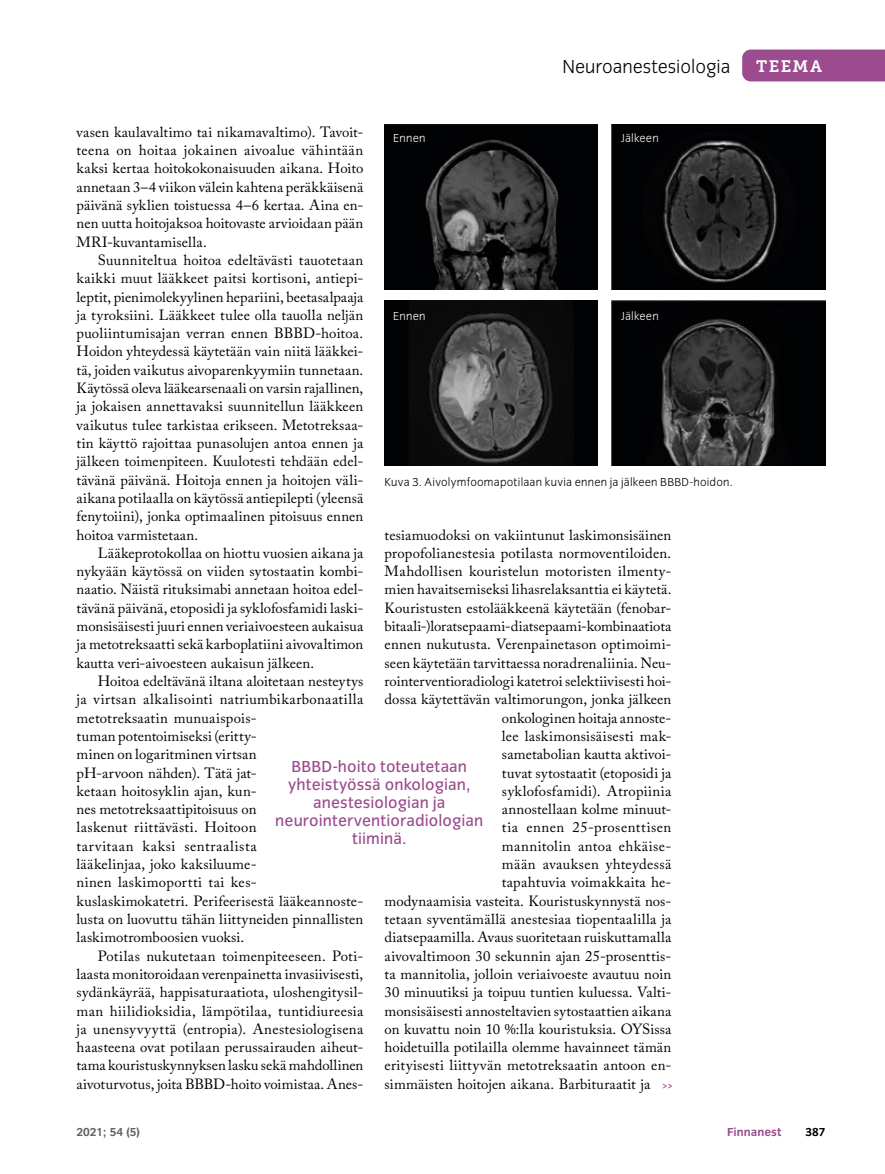
<style>
.page{position:relative;width:885px;height:1174px;background:#fff}
.page>*{position:absolute;margin:0;border:0;box-sizing:border-box;transform-origin:0 0}
.t1{font:300 19.5px "Congress Sans";color:#000}
.t2{font:16.5px/18px "Congress Sans";letter-spacing:.005em;color:#9b4b8e;text-align:center}
.t3{font:16.5px "Museo Slab 700";letter-spacing:.08em;color:#fff}
.t4{font:14.7px/18.3px "Adobe Caslon Pro";letter-spacing:.01em;color:#000;text-align:justify}
.t5{font:14.7px "Adobe Caslon Pro";letter-spacing:.03em;color:#000}
.t6{font:300 12px "Congress Sans";letter-spacing:.02em;color:#000}
.t7{font:300 12px "Congress Sans";letter-spacing:.02em;color:#fff}
.t8{font:700 12px "Congress Sans";color:#636362}
.t9{font:700 12px "Congress Sans";color:#9b4b8e}
.t10{font:700 12px "Congress Sans";color:#000}
.t11{font:700 12px "Adobe Caslon Pro";color:#9b4b8e}
</style>
<div class="page">
<img style="left:384px;top:124px;width:213px;height:165px">
<img style="left:384px;top:301px;width:213px;height:164px">
<img style="left:611px;top:124px;width:214px;height:165px">
<img style="left:611px;top:301px;width:214px;height:164px">
<div style="left:742px;top:50px;width:142px;height:31px;background:#9b4b8e"></div>
<h1 class="t1" style="left:562px;top:56px;width:169px">Neuroanestesiologia</h1>
<p class="t3" style="left:756px;top:57px;width:67px">TEEMA</p>
<p class="t4" style="left:77px;top:123px;width:288px">vasen kaulavaltimo tai nikamavaltimo). Tavoit&shy;teena on hoitaa jokainen aivoalue vähintään kaksi kertaa hoitokokonaisuuden aikana. Hoito annetaan 3–4 viikon välein kahtena peräkkäisenä päivänä syklien toistuessa 4–6 kertaa. Aina en&shy;nen uutta hoitojaksoa hoitovaste arvioidaan pään MRI-kuvantamisella.</p>
<p class="t4" style="left:77px;top:251px;width:288px;text-indent:21px">Suunniteltua hoitoa edeltävästi tauotetaan kaikki muut lääkkeet paitsi kortisoni, antiepi&shy;leptit, pienimolekyylinen hepariini, beetasalpaaja ja tyroksiini. Lääkkeet tulee olla tauolla neljän puoliintumisajan verran ennen BBBD-hoitoa.<br>Hoidon yhteydessä käytetään vain niitä lääkkei&shy;tä, joiden vaikutus aivoparenkyymiin tunnetaan.<br>Käytössä oleva lääkearsenaali on varsin rajallinen, ja jokaisen annettavaksi suunnitellun lääkkeen vaikutus tulee tarkistaa erikseen. Metotreksaa&shy;tin käyttö rajoittaa punasolujen antoa ennen ja jälkeen toimenpiteen. Kuulotesti tehdään edel&shy;tävänä päivänä. Hoitoja ennen ja hoitojen väli&shy;aikana potilaalla on käytössä antiepilepti (yleensä fenytoiini), jonka optimaalinen pitoisuus ennen hoitoa varmistetaan.</p>
<p class="t4" style="left:77px;top:543px;width:288px;text-indent:21px">Lääkeprotokollaa on hiottu vuosien aikana ja nykyään käytössä on viiden sytostaatin kombi&shy;naatio. Näistä rituksimabi annetaan hoitoa edel&shy;tävänä päivänä, etoposidi ja syklofosfamidi laski&shy;monsisäisesti juuri ennen veriaivoesteen aukaisua ja metotreksaatti sekä karboplatiini aivovaltimon kautta veri-aivoesteen aukaisun jälkeen.</p>
<p class="t4" style="left:77px;top:672px;width:288px;text-align:left;text-indent:21px">Hoitoa edeltävänä iltana aloitetaan nesteytys ja virtsan alkalisointi natriumbikarbonaatilla metotreksaatin munuaispois-<br>tuman potentoimiseksi (eritty-<br>minen on logaritminen virtsan<br>pH-arvoon nähden). Tätä jat-<br>ketaan hoitosyklin ajan, kun-<br>nes metotreksaattipitoisuus on<br>laskenut riittävästi. Hoitoon<br>tarvitaan kaksi sentraalista<br>lääkelinjaa, joko kaksiluume-<br>ninen laskimoportti tai kes&shy;kuslaskimokatetri. Perifeerisestä lääkeannoste&shy;lusta on luovuttu tähän liittyneiden pinnallisten laskimotromboosien vuoksi.</p>
<p class="t4" style="left:77px;top:946px;width:288px;text-indent:21px">Potilas nukutetaan toimenpiteeseen. Poti&shy;laasta monitoroidaan verenpainetta invasiivisesti, sydänkäyrää, happisaturaatiota, uloshengitysil&shy;man hiilidioksidia, lämpötilaa, tuntidiureesia ja unensyvyyttä (entropia). Anestesiologisena haasteena ovat potilaan perussairauden aiheut&shy;tama kouristuskynnyksen lasku sekä mahdollinen aivoturvotus, joita BBBD-hoito voimistaa. Anes-</p>
<p class="t7" style="left:393px;top:132px;width:34px">Ennen</p>
<p class="t7" style="left:621px;top:132px;width:39px">Jälkeen</p>
<p class="t7" style="left:393px;top:310px;width:34px">Ennen</p>
<p class="t7" style="left:621px;top:310px;width:39px">Jälkeen</p>
<p class="t6" style="left:384px;top:475px;width:350px">Kuva 3. Aivolymfoomapotilaan kuvia ennen ja jälkeen BBBD-hoidon.</p>
<p class="t4" style="left:384px;top:525px;width:288px">tesiamuodoksi on vakiintunut laskimonsisäinen</p>
<p class="t4" style="left:384px;top:543px;width:288px">propofolianestesia potilasta normoventiloiden.</p>
<p class="t4" style="left:384px;top:562px;width:288px">Mahdollisen kouristelun motoristen ilmenty-</p>
<p class="t4" style="left:384px;top:580px;width:288px">mien havaitsemiseksi lihasrelaksanttia ei käytetä.</p>
<p class="t4" style="left:384px;top:598px;width:288px">Kouristusten estolääkkeenä käytetään (fenobar-</p>
<p class="t4" style="left:384px;top:617px;width:288px">bitaali-)loratsepaami-diatsepaami-kombinaatiota</p>
<p class="t4" style="left:384px;top:635px;width:288px">ennen nukutusta. Verenpainetason optimoimi-</p>
<p class="t4" style="left:384px;top:653px;width:288px">seen käytetään tarvittaessa noradrenaliinia. Neu-</p>
<p class="t4" style="left:384px;top:672px;width:288px">rointerventioradiologi katetroi selektiivisesti hoi-</p>
<p class="t4" style="left:384px;top:690px;width:288px">dossa käytettävän valtimorungon, jonka jälkeen</p>
<p class="t4" style="left:502px;top:708px;width:171px">onkologinen hoitaja annoste-</p>
<p class="t4" style="left:502px;top:726px;width:171px">lee laskimonsisäisesti mak-</p>
<p class="t4" style="left:502px;top:745px;width:171px">sametabolian kautta aktivoi-</p>
<p class="t4" style="left:502px;top:763px;width:171px">tuvat sytostaatit (etoposidi ja</p>
<p class="t4" style="left:502px;top:781px;width:171px">syklofosfamidi). Atropiinia</p>
<p class="t4" style="left:502px;top:800px;width:171px">annostellaan kolme minuut-</p>
<p class="t5" style="left:502px;top:818px;width:171px">tia ennen 25-prosenttisen</p>
<p class="t5" style="left:502px;top:837px;width:171px">mannitolin antoa ehkäise-</p>
<p class="t4" style="left:502px;top:855px;width:171px">mään avauksen yhteydessä</p>
<p class="t4" style="left:502px;top:873px;width:171px">tapahtuvia voimakkaita he-</p>
<p class="t4" style="left:384px;top:891px;width:288px">modynaamisia vasteita. Kouristuskynnystä nos-</p>
<p class="t4" style="left:384px;top:909px;width:288px">tetaan syventämällä anestesiaa tiopentaalilla ja</p>
<p class="t4" style="left:384px;top:928px;width:288px">diatsepaamilla. Avaus suoritetaan ruiskuttamalla</p>
<p class="t4" style="left:384px;top:946px;width:288px">aivovaltimoon 30 sekunnin ajan 25-prosenttis-</p>
<p class="t4" style="left:384px;top:964px;width:288px">ta mannitolia, jolloin veriaivoeste avautuu noin</p>
<p class="t4" style="left:384px;top:983px;width:288px">30 minuutiksi ja toipuu tuntien kuluessa. Valti-</p>
<p class="t4" style="left:384px;top:1001px;width:288px">monsisäisesti annosteltavien sytostaattien aikana</p>
<p class="t4" style="left:384px;top:1019px;width:288px">on kuvattu noin 10 %:lla kouristuksia. OYSissa</p>
<p class="t4" style="left:384px;top:1038px;width:288px">hoidetuilla potilailla olemme havainneet tämän</p>
<p class="t4" style="left:384px;top:1056px;width:288px">erityisesti liittyvän metotreksaatin antoon en-</p>
<p class="t4" style="left:384px;top:1074px;width:267px">simmäisten hoitojen aikana. Barbituraatit ja</p>
<p class="t2" style="left:275px;top:757px;width:209px">BBBD-hoito toteutetaan yhteistyössä onkologian, anestesiologian ja neurointerventioradiologian tiiminä.</p>
<p class="t11" style="left:661px;top:1077px;width:13px">&gt;&gt;</p>
<p class="t8" style="left:77px;top:1125px;width:65px">2021; 54 (5)</p>
<p class="t9" style="left:727px;top:1125px;width:56px">Finnanest</p>
<p class="t10" style="left:805px;top:1125px;width:22px">387</p>
</div>
